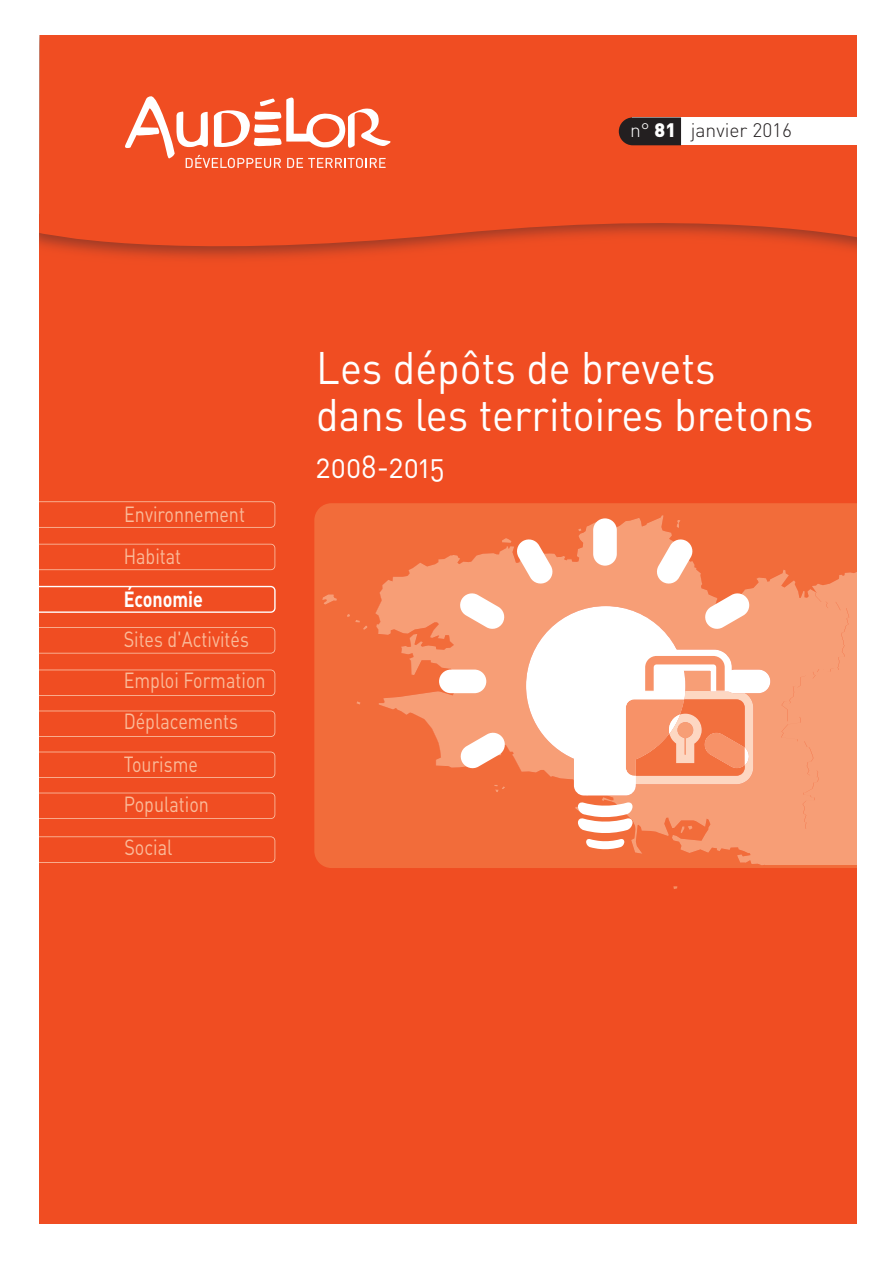
<style>
.page{position:relative;width:893px;height:1263px;background:#fff}
.page>*{position:absolute;margin:0;border:0;box-sizing:border-box;transform-origin:0 0}
.t1{font:45px/47px "DIN Regular Alternate";color:#fff;scale:.92 1}
.t2{font:31.5px "DIN Regular Alternate";color:#fff;scale:.92 1}
.t3{font:21.6px/41.2px "DIN Regular Alternate";color:#fabb9a;scale:.83 1}
.t4{font:21.6px "DIN Bold Alternate";color:#fff;scale:.83 1}
.t5{font:300 19.35px "DIN";color:#231f20}
.s1{color:#fff}
.s2{font-weight:900;color:#fff}
</style>
<div class="page">
<div style="left:38px;top:214px;width:847px;height:1009px;background:#f04d22"></div>
<svg style="left:39px;top:501px;width:236px;height:27px"></svg>
<svg style="left:39px;top:544px;width:236px;height:26px"></svg>
<svg style="left:39px;top:586px;width:237px;height:27px"></svg>
<svg style="left:39px;top:627px;width:236px;height:26px"></svg>
<svg style="left:39px;top:669px;width:236px;height:27px"></svg>
<svg style="left:39px;top:711px;width:236px;height:26px"></svg>
<svg style="left:39px;top:752px;width:236px;height:26px"></svg>
<svg style="left:39px;top:793px;width:236px;height:26px"></svg>
<svg style="left:39px;top:836px;width:236px;height:27px"></svg>
<div style="left:126px;top:507px;width:118px;height:16px;background:#f04d22"></div>
<div style="left:126px;top:548px;width:54px;height:16px;background:#f04d22"></div>
<div style="left:124px;top:631px;width:124px;height:16px;background:#f04d22"></div>
<div style="left:126px;top:672px;width:138px;height:21px;background:#f04d22"></div>
<div style="left:126px;top:713px;width:111px;height:21px;background:#f04d22"></div>
<div style="left:124px;top:756px;width:73px;height:16px;background:#f04d22"></div>
<div style="left:126px;top:797px;width:82px;height:20px;background:#f04d22"></div>
<div style="left:125px;top:840px;width:47px;height:15px;background:#f04d22"></div>
<svg style="left:673px;top:886px;width:4px;height:3px"></svg>
<svg style="left:314px;top:490px;width:544px;height:391px;background:#f5916b"></svg>
<svg style="left:39px;top:35px;width:819px;height:227px;fill:#f04d22"></svg>
<div style="left:633px;top:117px;width:259px;height:28px;background:#fff"></div>
<svg style="left:619px;top:117px;width:62px;height:28px;background:#2f2423"></svg>
<svg style="left:124px;top:96px;width:267px;height:72px"></svg>
<div style="left:858px;top:0;width:34px;height:1262px;background:#fff"></div>
<p class="t5" style="left:630px;top:119px;width:163px"><span class="s1">n°</span> <span class="s2">81</span> janvier 2016</p>
<p class="t3" style="left:124px;top:494px;width:147px">Environnement</p>
<p class="t3" style="left:124px;top:536px;width:71px">Habitat</p>
<p class="t4" style="left:124px;top:587px;width:97px">Économie</p>
<p class="t3" style="left:124px;top:619px;width:172px">Sites d'Activités<br>Emploi Formation<br>Déplacements<br>Tourisme<br>Population</p>
<p class="t3" style="left:124px;top:827px;width:60px">Social</p>
<h1 class="t1" style="left:316px;top:345px;width:542px">Les dépôts de brevets dans les territoires bretons</h1>
<h2 class="t2" style="left:316px;top:448px;width:141px">2008-2015</h2>
</div>
